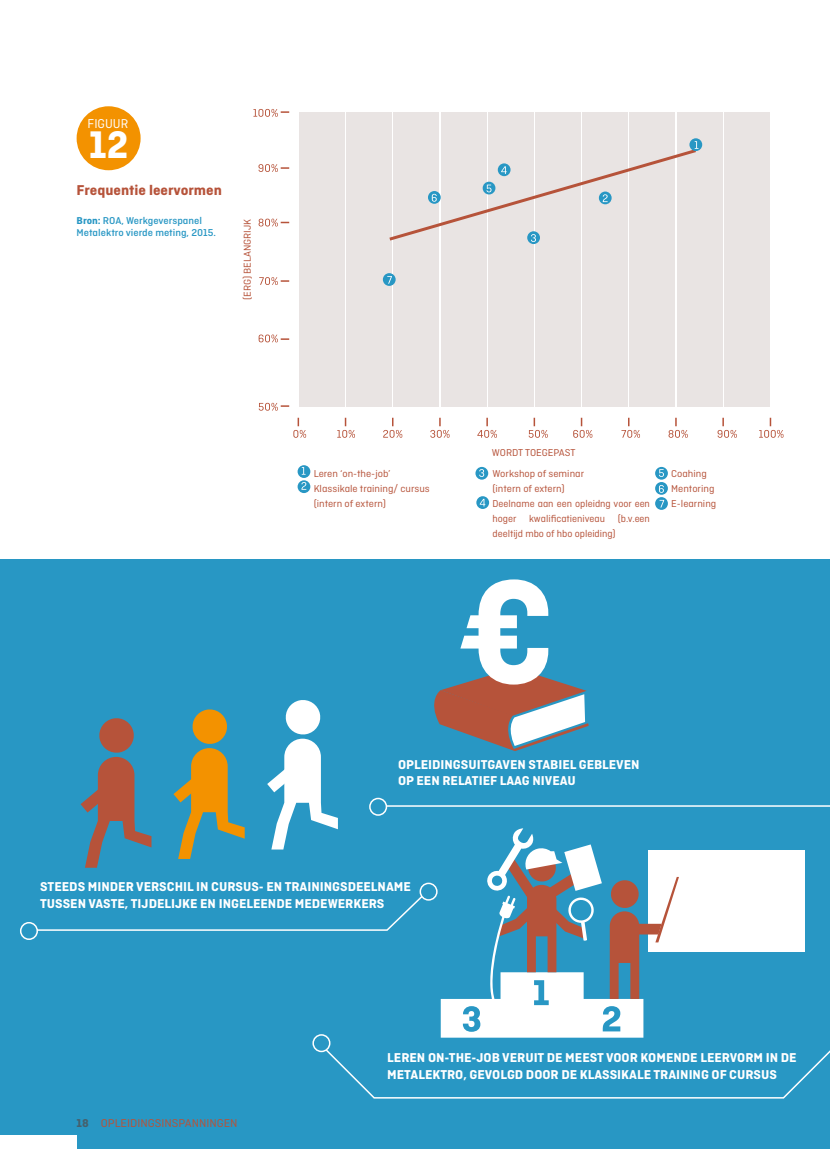
<style>
.page{position:relative;width:830px;height:1149px;background:#fff}
.page>*{position:absolute;margin:0;border:0;box-sizing:border-box;transform-origin:0 0}
.t1{font:700 40.5px "Ciutadella";color:#fff}
.t2{font:700 15px "Ciutadella";color:#b6533a;scale:1.05 1}
.t3{font:700 13.5px/16.5px "Ciutadella";color:#fff;scale:1.04 1}
.t4{font:13.5px "Ciutadella";color:#fff}
.t5{font:12px "Ciutadella";color:#b6533a;scale:1.05 1}
.t6{font:10.5px/15px "Ciutadella";color:#b6533a;scale:1.04 1}
.t7{font:500 10.5px/12px "Ciutadella";color:#2897c4;scale:1.05 1}
.s1{font-weight:700}
.s2{font-weight:700;color:#46606c}
</style>
<div class="page">
<div style="left:0;top:559px;width:829px;height:589px;background:#2897c4"></div>
<div style="left:0;top:1134px;width:77px;height:14px;background:#fff"></div>
<div style="left:299px;top:112px;width:45px;height:294px;background:#e9e4e3"></div>
<div style="left:346px;top:112px;width:46px;height:294px;background:#e9e4e3"></div>
<div style="left:393px;top:112px;width:46px;height:294px;background:#e9e4e3"></div>
<div style="left:440px;top:112px;width:46px;height:294px;background:#e9e4e3"></div>
<div style="left:487px;top:112px;width:46px;height:294px;background:#e9e4e3"></div>
<div style="left:535px;top:112px;width:45px;height:294px;background:#e9e4e3"></div>
<div style="left:582px;top:112px;width:45px;height:294px;background:#e9e4e3"></div>
<div style="left:629px;top:112px;width:46px;height:294px;background:#e9e4e3"></div>
<div style="left:676px;top:112px;width:46px;height:294px;background:#e9e4e3"></div>
<div style="left:723px;top:112px;width:46px;height:294px;background:#e9e4e3"></div>
<svg style="left:258px;top:402px;width:31px;height:8px"></svg>
<svg style="left:258px;top:334px;width:31px;height:8px"></svg>
<svg style="left:259px;top:277px;width:30px;height:8px"></svg>
<svg style="left:258px;top:218px;width:31px;height:8px"></svg>
<svg style="left:258px;top:164px;width:31px;height:8px"></svg>
<svg style="left:253px;top:109px;width:36px;height:8px"></svg>
<svg style="left:293px;top:417px;width:13px;height:20px"></svg>
<svg style="left:337px;top:417px;width:18px;height:20px"></svg>
<svg style="left:383px;top:417px;width:19px;height:20px"></svg>
<svg style="left:430px;top:417px;width:19px;height:20px"></svg>
<svg style="left:477px;top:417px;width:19px;height:20px"></svg>
<svg style="left:528px;top:417px;width:19px;height:20px"></svg>
<svg style="left:573px;top:417px;width:19px;height:20px"></svg>
<svg style="left:621px;top:417px;width:18px;height:20px"></svg>
<svg style="left:668px;top:417px;width:19px;height:20px"></svg>
<svg style="left:717px;top:417px;width:19px;height:20px"></svg>
<svg style="left:759px;top:417px;width:24px;height:20px"></svg>
<svg style="left:382px;top:273px;width:13px;height:13px"></svg>
<svg style="left:689px;top:138px;width:12px;height:13px"></svg>
<svg style="left:297px;top:465px;width:13px;height:13px"></svg>
<svg style="left:297px;top:480px;width:13px;height:13px"></svg>
<div style="left:475px;top:467px;width:13px;height:12px;background:#2897c4;border-radius:50%"></div>
<svg style="left:476px;top:496px;width:13px;height:13px"></svg>
<svg style="left:654px;top:467px;width:13px;height:12px"></svg>
<svg style="left:654px;top:482px;width:13px;height:12px"></svg>
<svg style="left:654px;top:497px;width:13px;height:12px"></svg>
<svg style="left:387px;top:276px;width:5px;height:7px"></svg>
<svg style="left:301px;top:467px;width:4px;height:7px"></svg>
<svg style="left:301px;top:482px;width:5px;height:7px"></svg>
<svg style="left:479px;top:469px;width:5px;height:8px"></svg>
<svg style="left:479px;top:498px;width:6px;height:8px"></svg>
<svg style="left:658px;top:469px;width:5px;height:8px"></svg>
<svg style="left:658px;top:485px;width:5px;height:7px"></svg>
<svg style="left:659px;top:499px;width:4px;height:8px"></svg>
<svg style="left:389px;top:141px;width:310px;height:102px"></svg>
<div style="left:77px;top:106px;width:63px;height:64px;background:#f39200;border-radius:50%"></div>
<hr style="left:386px;top:805px;width:443px;height:1px;background:#fff">
<svg style="left:324px;top:1045px;width:505px;height:53px"></svg>
<div style="left:312px;top:1033px;width:18px;height:18px;border:2px solid #fff;border-radius:50%"></div>
<div style="left:647px;top:849px;width:157px;height:101px;background:#fff"></div>
<svg style="left:20px;top:579px;width:658px;height:458px"></svg>
<p class="t4" style="left:88px;top:116px;width:42px">FIGUUR</p>
<h1 class="t1" style="left:89px;top:121px;width:41px">12</h1>
<p class="t2" style="left:77px;top:181px;width:140px">Frequentie leervormen</p>
<p class="t7" style="left:77px;top:214px;width:134px"><span class="s1">Bron:</span> ROA, Werkgeverspanel<br>Metalektro vierde meting, 2015.</p>
<p class="t6" style="left:240px;top:300px;width:80px;rotate:-90deg">(ERG) BELANGRIJK</p>
<p class="t6" style="left:491px;top:444px;width:82px">WORDT TOEGEPAST</p>
<p class="t6" style="left:313px;top:466px;width:113px">Leren ‘on-the-job’<br>Klassikale training/ cursus (intern of extern)</p>
<p class="t6" style="left:492px;top:466px;width:153px">Workshop of seminar<br>(intern of extern)<br>Deelname aan een opleidng voor een hoger kwalificatieniveau (b.v.een deeltijd mbo of hbo opleiding)</p>
<p class="t6" style="left:671px;top:466px;width:45px">Coahing<br>Mentoring<br>E-learning</p>
<p class="t3" style="left:398px;top:755px;width:234px">OPLEIDINGSUITGAVEN STABIEL GEBLEVEN<br>OP EEN RELATIEF LAAG NIVEAU</p>
<p class="t3" style="left:40px;top:878px;width:358px">STEEDS MINDER VERSCHIL IN CURSUS- EN TRAININGSDEELNAME<br>TUSSEN VASTE, TIJDELIJKE EN INGELEENDE MEDEWERKERS</p>
<p class="t5" style="left:77px;top:1115px;width:155px"><span class="s2">18</span> OPLEIDINGSINSPANNINGEN</p>
<p class="t3" style="left:387px;top:1049px;width:395px">LEREN ON-THE-JOB VERUIT DE MEEST VOOR KOMENDE LEERVORM IN DE<br>METALEKTRO, GEVOLGD DOOR DE KLASSIKALE TRAINING OF CURSUS</p>
</div>
